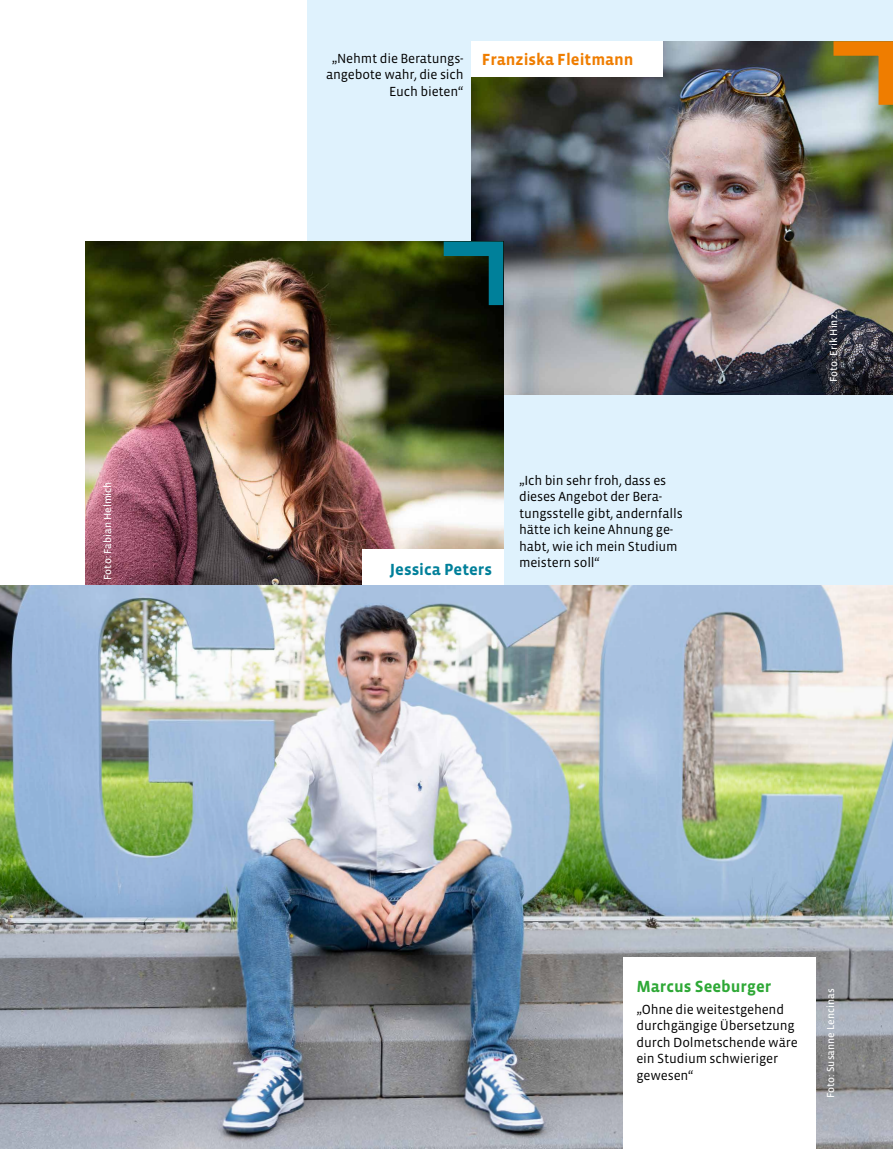
<style>
.page{position:relative;width:893px;height:1149px;background:#fff}
.page>*{position:absolute;margin:0;border:0;box-sizing:border-box;transform-origin:0 0}
.t1{font:700 16.5px "Vista Sans OTCE";color:#2ea836}
.t2{font:700 16.5px "Vista Sans OTCE";color:#00809a}
.t3{font:13.5px/16.5px "Vista Sans OTCE";letter-spacing:-.01em;color:#000}
.t4{font:10.5px "Vista Sans OTCE";color:#fff}
.s1{font-weight:700;font-size:16.5px;color:#ef7d00}
</style>
<div class="page">
<div style="left:307px;top:0;width:586px;height:1148px;background:#dff2fd"></div>
<img style="left:472px;top:41px;width:421px;height:353px">
<img style="left:85px;top:241px;width:418px;height:344px">
<img style="left:0;top:585px;width:893px;height:563px">
<div style="left:624px;top:957px;width:192px;height:191px;background:#fff"></div>
<div style="left:472px;top:41px;width:191px;height:36px;background:#fff"></div>
<svg style="left:819px;top:41px;width:74px;height:78px;background:#a99762"></svg>
<svg style="left:429px;top:234px;width:81px;height:85px;background:#1e3f3a"></svg>
<div style="left:362px;top:549px;width:141px;height:36px;background:#fff"></div>
<p class="t3" style="left:332px;top:50px;width:303px">„Nehmt die Beratungs- <span class="s1">Franziska Fleitmann</span></p>
<p class="t3" style="left:326px;top:66px;width:139px">angebote wahr, die sich</p>
<p class="t3" style="left:389px;top:83px;width:76px">Euch bieten“</p>
<p class="t4" style="left:102px;top:579px;width:100px;rotate:-90deg">Foto: Fabian Helmich</p>
<p class="t3" style="left:519px;top:471px;width:165px">„Ich bin sehr froh, dass es dieses Angebot der Bera&shy;tungsstelle gibt, andernfalls hätte ich keine Ahnung ge&shy;habt, wie ich mein Studium meistern soll“</p>
<p class="t2" style="left:390px;top:560px;width:104px">Jessica Peters</p>
<p class="t4" style="left:827px;top:382px;width:69px;rotate:-90deg">Foto: Erik Hinz</p>
<p class="t1" style="left:636px;top:976px;width:136px">Marcus Seeburger</p>
<p class="t3" style="left:636px;top:1000px;width:163px">„Ohne die weitestgehend durchgängige Übersetzung durch Dolmetschende wäre ein Studium schwieriger gewesen“</p>
<p class="t4" style="left:825px;top:1097px;width:111px;rotate:-90deg">Foto: Susanne Lencinas</p>
</div>
